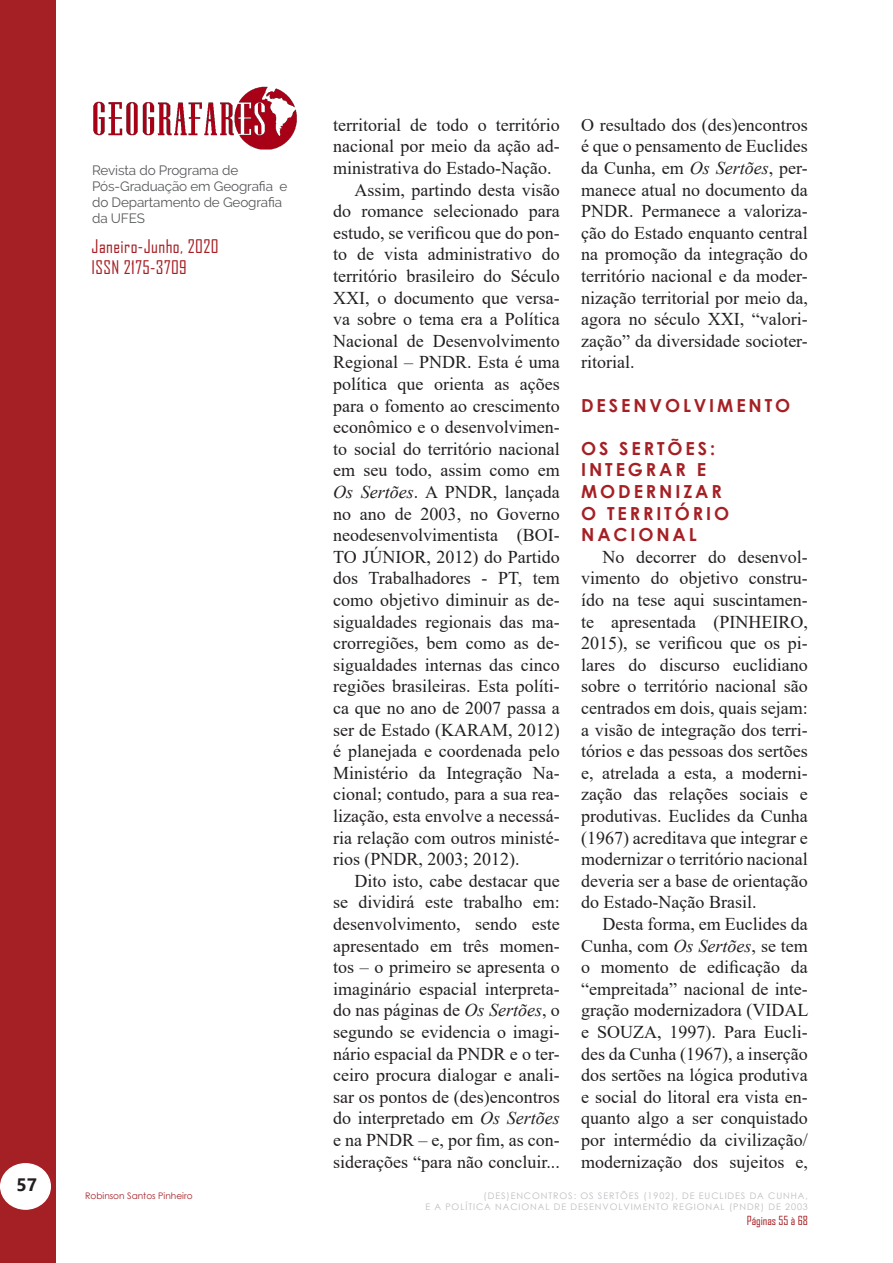
<style>
.page{position:relative;width:893px;height:1263px;background:#fff}
.page>*{position:absolute;margin:0;border:0;box-sizing:border-box;transform-origin:0 0}
.LO-normal{font:18px/21.6px "Times New Roman";color:#231f20;text-align:justify}
.TÍTULO{font:700 18px/21.6px "Century Gothic";letter-spacing:.16em;color:#a52025}
.t1{font:18px/21.6px "Agency FB";letter-spacing:.025em;color:#a52025}
.LO-normal-2{font:700 18px "Century Gothic";letter-spacing:.16em;color:#a52025}
.t2{font:700 18px "Segoe UI";color:#231f20}
.t3{font:13.5px/16.2px "Raleway";letter-spacing:-.01em;color:#57585a}
.t4{font:12px "Agency FB";color:#a52025}
.t5{font:9px/10.8px "Century Gothic";letter-spacing:.1em;color:#bcbdc0;text-align:right}
.t6{font:9px "Century Gothic";color:#a52025}
.s1{font-style:italic}
</style>
<div class="page">
<div style="left:0;top:0;width:55px;height:1263px;background:#a52025"></div>
<div style="left:1px;top:1164px;width:49px;height:45px;background:#fff;border-radius:50%"></div>
<div style="left:0;top:1163px;width:51px;height:47px;border:2px solid #fff;border-radius:50%"></div>
<img style="left:93px;top:86px;width:204px;height:64px">
<hr style="left:0;top:0;width:1px;height:1263px;background:#a52025">
<p class="t2" style="left:16px;top:1168px;width:22px">57</p>
<p class="t3" style="left:92px;top:162px;width:197px">Revista do Programa de<br>Pós-Graduação em Geografia e do Departamento de Geografia da UFES</p>
<p class="t1" style="left:92px;top:235px;width:129px">Janeiro-Junho, 2020<br>ISSN 2175-3709</p>
<p class="t6" style="left:85px;top:1190px;width:109px">Robinson Santos Pinheiro</p>
<p class="LO-normal" style="left:333px;top:113px;width:228px">territorial de todo o território nacional por meio da ação ad&shy;ministrativa do Estado-Nação.</p>
<p class="LO-normal" style="left:333px;top:178px;width:228px;text-indent:21px">Assim, partindo desta visão do romance selecionado para estudo, se verificou que do pon&shy;to de vista administrativo do território brasileiro do Século XXI, o documento que versa&shy;va sobre o tema era a Política Nacional de Desenvolvimento Regional – PNDR. Esta é uma política que orienta as ações para o fomento ao crescimento econômico e o desenvolvimen&shy;to social do território nacional em seu todo, assim como em <span class="s1">Os Sertões</span>. A PNDR, lançada no ano de 2003, no Governo neodesenvolvimentista (BOI-TO JÚNIOR, 2012) do Partido dos Trabalhadores - PT, tem como objetivo diminuir as de&shy;sigualdades regionais das ma&shy;crorregiões, bem como as de&shy;sigualdades internas das cinco regiões brasileiras. Esta políti&shy;ca que no ano de 2007 passa a ser de Estado (KARAM, 2012) é planejada e coordenada pelo Ministério da Integração Na&shy;cional; contudo, para a sua rea&shy;lização, esta envolve a necessá&shy;ria relação com outros ministé&shy;rios (PNDR, 2003; 2012).</p>
<p class="LO-normal" style="left:333px;top:869px;width:228px;text-indent:21px">Dito isto, cabe destacar que se dividirá este trabalho em: desenvolvimento, sendo este apresentado em três momen&shy;tos – o primeiro se apresenta o imaginário espacial interpreta&shy;do nas páginas de <span class="s1">Os Sertões</span>, o segundo se evidencia o imagi&shy;nário espacial da PNDR e o ter&shy;ceiro procura dialogar e anali&shy;sar os pontos de (des)encontros do interpretado em <span class="s1">Os Sertões </span>e na PNDR – e, por fim, as con&shy;siderações “para não concluir...</p>
<p class="LO-normal" style="left:581px;top:113px;width:228px">O resultado dos (des)encontros é que o pensamento de Euclides da Cunha, em <span class="s1">Os Sertões</span>, per&shy;manece atual no documento da PNDR. Permanece a valoriza&shy;ção do Estado enquanto central na promoção da integração do território nacional e da moder&shy;nização territorial por meio da, agora no século XXI, “valori&shy;zação” da diversidade socioter&shy;ritorial.</p>
<p class="LO-normal-2" style="left:581px;top:391px;width:211px">DESENVOLVIMENTO</p>
<p class="TÍTULO" style="left:581px;top:437px;width:149px">OS SERTÕES:<br>INTEGRAR E<br>MODERNIZAR<br>O TERRITÓRIO<br>NACIONAL</p>
<p class="LO-normal" style="left:581px;top:545px;width:228px;text-indent:21px">No decorrer do desenvol&shy;vimento do objetivo constru&shy;ído na tese aqui suscintamen&shy;te apresentada (PINHEIRO, 2015), se verificou que os pi&shy;lares do discurso euclidiano sobre o território nacional são centrados em dois, quais sejam: a visão de integração dos terri&shy;tórios e das pessoas dos sertões e, atrelada a esta, a moderni&shy;zação das relações sociais e produtivas. Euclides da Cunha (1967) acreditava que integrar e modernizar o território nacional deveria ser a base de orientação do Estado-Nação Brasil.</p>
<p class="LO-normal" style="left:581px;top:913px;width:229px;text-indent:21px">Desta forma, em Euclides da Cunha, com <span class="s1">Os Sertões</span>, se tem o momento de edificação da “empreitada” nacional de inte&shy;gração modernizadora (VIDAL e SOUZA, 1997). Para Eucli&shy;des da Cunha (1967), a inserção dos sertões na lógica produtiva e social do litoral era vista en&shy;quanto algo a ser conquistado por intermédio da civilização/ modernização dos sujeitos e,</p>
<p class="t5" style="left:425px;top:1190px;width:384px">(DES)ENCONTROS: OS SERTÕES (1902), DE EUCLIDES DA CUNHA,<br>E A POLÍTICA NACIONAL DE DESENVOLVIMENTO REGIONAL (PNDR) DE 2003</p>
<p class="t4" style="left:747px;top:1213px;width:63px">Páginas 55 à 68</p>
</div>
